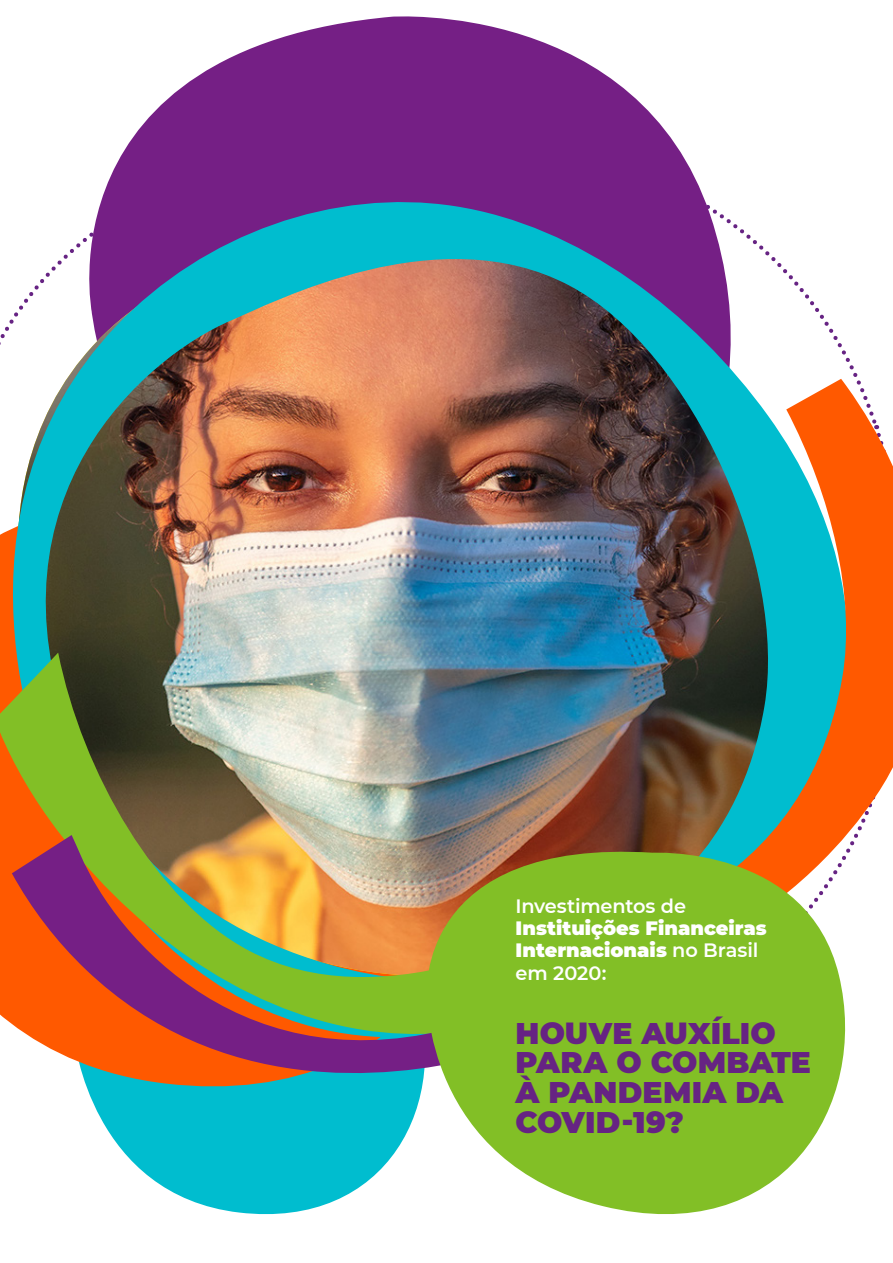
<style>
.page{position:relative;width:893px;height:1263px;background:#fff}
.page>*{position:absolute;margin:0;border:0;box-sizing:border-box;transform-origin:0 0}
.t1{font:900 29.85px/29.8px "Montserrat";letter-spacing:.005em;color:#662383}
.t2{font:900 19.35px/22px "Montserrat";color:#fff}
.t3{font:600 19.35px "Montserrat";letter-spacing:-.01em;color:#fff}
.s1{font-weight:600}
</style>
<div class="page">
<svg style="left:98px;top:1114px;width:317px;height:101px;fill:#00bdcf"></svg>
<svg style="left:106px;top:16px;width:594px;height:172px;fill:#751f85"></svg>
<div style="left:90px;top:1096px;width:325px;height:18px;background:#00bdcf"></div>
<img style="left:0;top:188px;width:858px;height:465px">
<img style="left:506px;top:379px;width:387px;height:459px">
<img style="left:0;top:653px;width:657px;height:371px">
<svg style="left:12px;top:835px;width:463px;height:261px;background:#ad8256"></svg>
<svg style="left:415px;top:838px;width:440px;height:376px;fill:#82bf26"></svg>
<p class="t3" style="left:515px;top:893px;width:172px">Investimentos de</p>
<p class="t2" style="left:515px;top:916px;width:253px">Instituições Financeiras<br>Internacionais <span class="s1">no Brasil em 2020:</span></p>
<h1 class="t1" style="left:515px;top:1016px;width:297px">HOUVE AUXÍLIO<br>PARA O COMBATE<br>À PANDEMIA DA<br>COVID-19?</h1>
</div>
